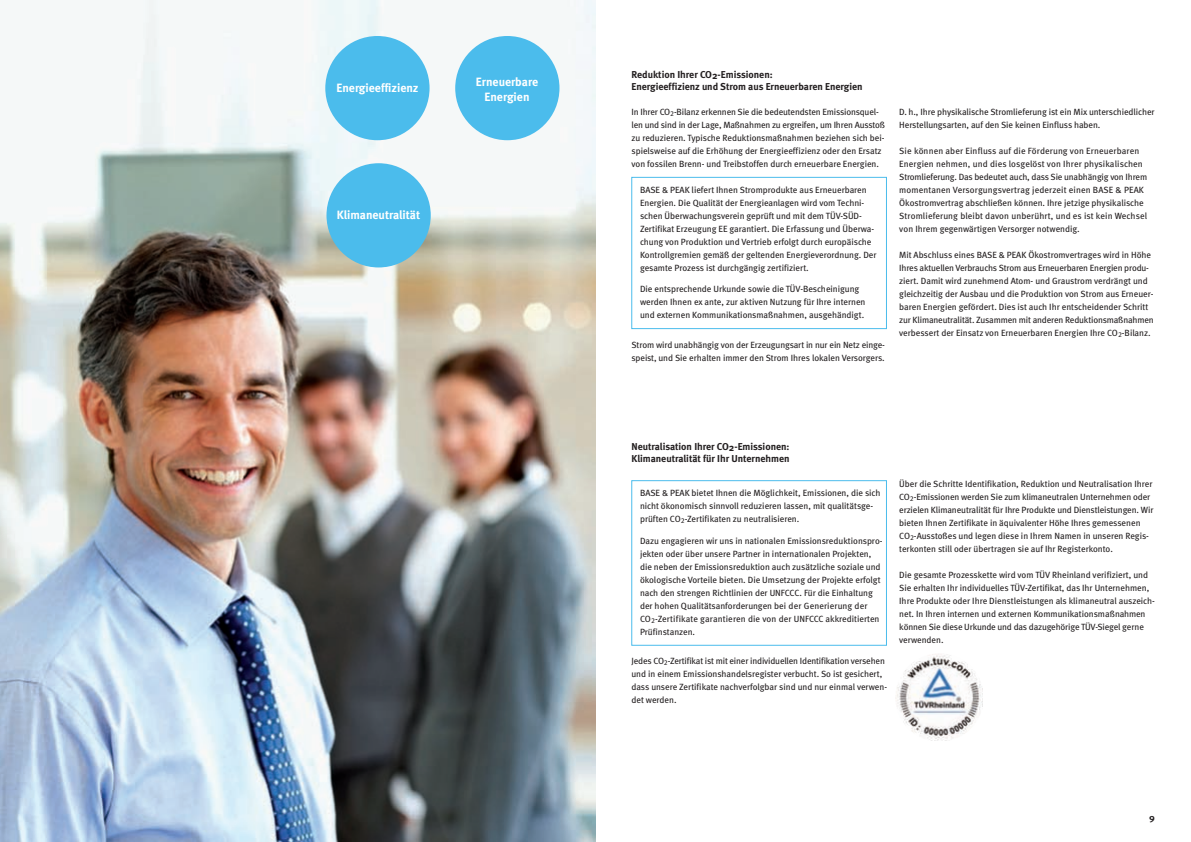
<style>
.page{position:relative;width:1191px;height:842px;background:#fff}
.page>*{position:absolute;margin:0;border:0;box-sizing:border-box;transform-origin:0 0}
.t1{font:12px/14.4px "Meta Bold LF";color:#fff;text-align:center}
.t2{font:700 10px/12px "Meta";color:#231f20}
.t3{font:9px/13px "Meta Book LF";color:#231f20}
.t4{font:9px "Meta Bold LF";color:#231f20;scale:1.13 1}
</style>
<div class="page">
<div style="left:631px;top:177px;width:255px;height:152px;border:1px solid #4bbcec"></div>
<img style="left:0;top:0;width:595px;height:842px">
<div style="left:325px;top:36px;width:104px;height:104px;background:#4bbcec;border-radius:50%"></div>
<div style="left:455px;top:36px;width:104px;height:104px;background:#4bbcec;border-radius:50%"></div>
<div style="left:326px;top:163px;width:105px;height:104px;background:#4bbcec;border-radius:50%"></div>
<div style="left:631px;top:480px;width:255px;height:165px;border:1px solid #4bbcec"></div>
<img style="left:895px;top:654px;width:87px;height:86px">
<h1 class="t1" style="left:336px;top:82px;width:84px">Energieeffizienz</h1>
<h1 class="t1" style="left:337px;top:209px;width:85px">Klimaneutralität</h1>
<h1 class="t1" style="left:476px;top:76px;width:64px">Erneuerbare<br>Energien</h1>
<p class="t2" style="left:631px;top:70px;width:233px">Reduktion Ihrer CO2-Emissionen:<br>Energieeffizienz und Strom aus Erneuerbaren Energien</p>
<p class="t3" style="left:631px;top:106px;width:255px">In Ihrer CO<sub>2</sub>-Bilanz erkennen Sie die bedeutendsten Emissionsquel&shy;len und sind in der Lage, Maßnahmen zu ergreifen, um Ihren Ausstoß zu reduzieren. Typische Reduktionsmaßnahmen beziehen sich bei&shy;spielsweise auf die Erhöhung der Energieeffizienz oder den Ersatz von fossilen Brenn- und Treibstoffen durch erneuerbare Energien.</p>
<p class="t3" style="left:640px;top:184px;width:238px">BASE &amp; PEAK liefert Ihnen Stromprodukte aus Erneuerbaren Energien. Die Qualität der Energieanlagen wird vom Techni&shy;schen Überwachungsverein geprüft und mit dem TÜV-SÜD-Zertifikat Erzeugung EE garantiert. Die Erfassung und Überwa&shy;chung von Produktion und Vertrieb erfolgt durch europäische Kontrollgremien gemäß der geltenden Energieverordnung. Der gesamte Prozess ist durchgängig zertifiziert.</p>
<p class="t3" style="left:640px;top:283px;width:227px">Die entsprechende Urkunde sowie die TÜV-Bescheinigung werden Ihnen ex ante, zur aktiven Nutzung für Ihre internen und externen Kommunikationsmaßnahmen, ausgehändigt.</p>
<p class="t3" style="left:631px;top:339px;width:255px">Strom wird unabhängig von der Erzeugungsart in nur ein Netz einge&shy;speist, und Sie erhalten immer den Strom Ihres lokalen Versorgers.</p>
<p class="t3" style="left:899px;top:106px;width:257px">D. h., Ihre physikalische Stromlieferung ist ein Mix unterschiedlicher<br>Herstellungsarten, auf den Sie keinen Einfluss haben.</p>
<p class="t3" style="left:899px;top:145px;width:249px">Sie können aber Einfluss auf die Förderung von Erneuerbaren Energien nehmen, und dies losgelöst von Ihrer physikalischen Stromlieferung. Das bedeutet auch, dass Sie unabhängig von Ihrem momentanen Versorgungsvertrag jederzeit einen BASE &amp; PEAK Ökostromvertrag abschließen können. Ihre jetzige physikalische Stromlieferung bleibt davon unberührt, und es ist kein Wechsel von Ihrem gegenwärtigen Versorger notwendig.</p>
<p class="t3" style="left:899px;top:249px;width:256px">Mit Abschluss eines BASE &amp; PEAK Ökostromvertrages wird in Höhe Ihres aktuellen Verbrauchs Strom aus Erneuerbaren Energien produ&shy;ziert. Damit wird zunehmend Atom- und Graustrom verdrängt und gleichzeitig der Ausbau und die Produktion von Strom aus Erneuer&shy;baren Energien gefördert. Dies ist auch Ihr entscheidender Schritt zur Klimaneutralität. Zusammen mit anderen Reduktionsmaßnahmen verbessert der Einsatz von Erneuerbaren Energien Ihre CO<sub>2</sub>-Bilanz.</p>
<p class="t2" style="left:631px;top:441px;width:160px">Neutralisation Ihrer CO2-Emissionen:<br>Klimaneutralität für Ihr Unternehmen</p>
<p class="t3" style="left:640px;top:487px;width:242px">BASE &amp; PEAK bietet Ihnen die Möglichkeit, Emissionen, die sich nicht ökonomisch sinnvoll reduzieren lassen, mit qualitätsge&shy;prüften CO<sub>2</sub>-Zertifikaten zu neutralisieren.</p>
<p class="t3" style="left:640px;top:535px;width:244px">Dazu engagieren wir uns in nationalen Emissionsreduktionspro&shy;jekten oder über unsere Partner in internationalen Projekten, die neben der Emissionsreduktion auch zusätzliche soziale und ökologische Vorteile bieten. Die Umsetzung der Projekte erfolgt nach den strengen Richtlinien der UNFCCC. Für die Einhaltung der hohen Qualitätsanforderungen bei der Generierung der CO<sub>2</sub>-Zertifikate garantieren die von der UNFCCC akkreditierten Prüfinstanzen.</p>
<p class="t3" style="left:631px;top:655px;width:257px">Jedes CO<sub>2</sub>-Zertifikat ist mit einer individuellen Identifikation versehen und in einem Emissionshandelsregister verbucht. So ist gesichert, dass unsere Zertifikate nachverfolgbar sind und nur einmal verwen&shy;det werden.</p>
<p class="t3" style="left:899px;top:478px;width:256px">Über die Schritte Identifikation, Reduktion und Neutralisation Ihrer CO<sub>2</sub>-Emissionen werden Sie zum klimaneutralen Unternehmen oder erzielen Klimaneutralität für Ihre Produkte und Dienstleistungen. Wir bieten Ihnen Zertifikate in äquivalenter Höhe Ihres gemessenen CO<sub>2</sub>-Ausstoßes und legen diese in Ihrem Namen in unseren Regis&shy;terkonten still oder übertragen sie auf Ihr Registerkonto.</p>
<p class="t3" style="left:899px;top:569px;width:257px">Die gesamte Prozesskette wird vom TÜV Rheinland verifi ziert, und Sie erhalten Ihr individuelles TÜV-Zertifikat, das Ihr Unternehmen, Ihre Produkte oder Ihre Dienstleistungen als klimaneutral auszeich&shy;net. In Ihren internen und externen Kommunikationsmaßnahmen können Sie diese Urkunde und das dazugehörige TÜV-Siegel gerne verwenden.</p>
<p class="t4" style="left:1149px;top:816px;width:7px">9</p>
</div>
